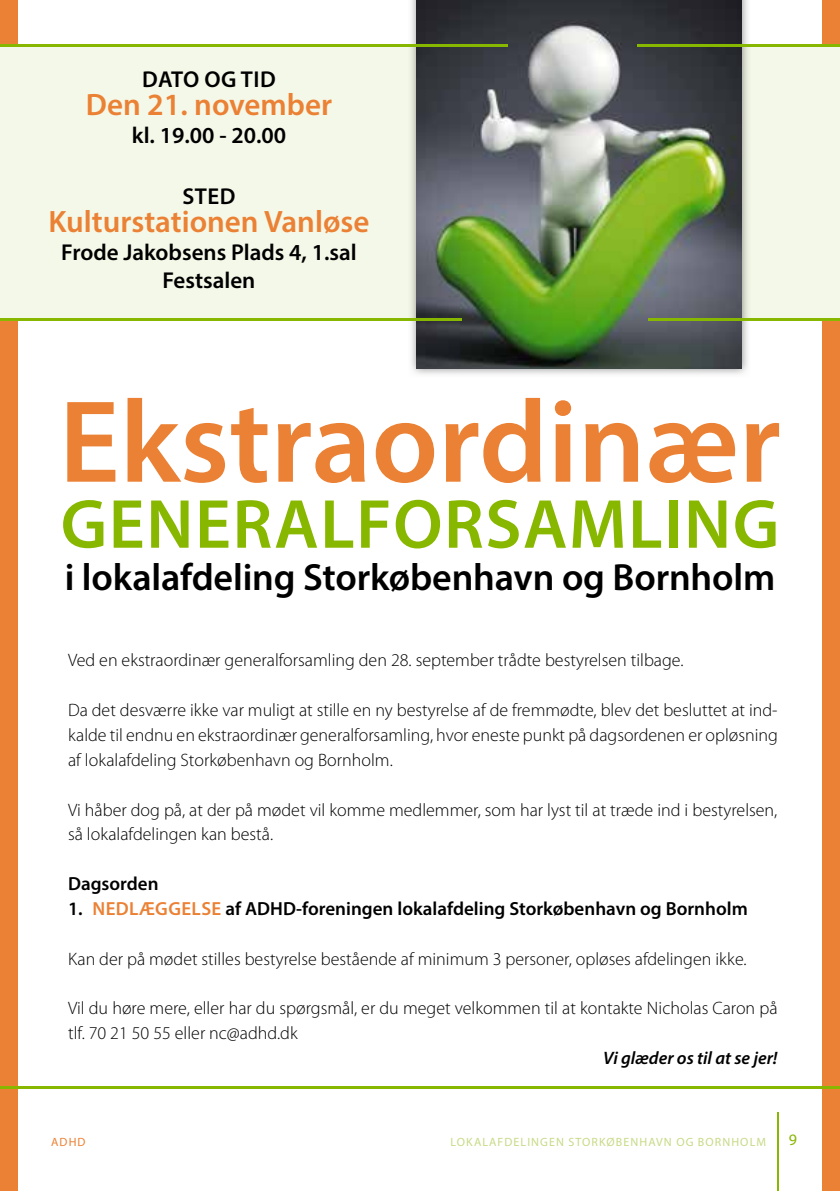
<style>
.page{position:relative;width:840px;height:1191px;background:#fff}
.page>*{position:absolute;margin:0;border:0;box-sizing:border-box;transform-origin:0 0}
.t1{font:600 118px "Myriad Pro";color:#eb8134}
.t2{font:600 70px "Myriad Pro";letter-spacing:.02em;color:#88b700}
.t3{font:600 38px "Myriad Pro";letter-spacing:-.005em;color:#000}
.t4{font:600 31px "Myriad Pro";color:#eb8134}
.t5{font:600 23px/28px "Myriad Pro";color:#000;text-align:center}
.t6{font:600 19px "Myriad Pro";color:#000}
.t7{font:300 18px/24.8px "Myriad Pro";color:#000}
.t8{font:italic 600 18px "Myriad Pro";color:#000}
.t9{font:16px "Myriad Pro";color:#88b700}
.t10{font:12px "Myriad Pro";letter-spacing:.09em;color:#c7da86}
.t11{font:12px "Myriad Pro";color:#eb8134}
.s1{color:#eb8134}
</style>
<div class="page">
<hr style="left:776px;top:1112px;width:1px;height:79px;background:#88b700">
<div style="left:1px;top:0;width:17px;height:1191px;background:#eb8134"></div>
<div style="left:822px;top:0;width:17px;height:1191px;background:#eb8134"></div>
<div style="left:0;top:45px;width:839px;height:274px;background:#f4f8e8"></div>
<img style="left:411px;top:0;width:337px;height:374px">
<img style="left:408px;top:46px;width:341px;height:273px">
<img style="left:417px;top:0;width:324px;height:368px">
<hr style="left:0;top:44px;width:507px;height:2px;background:#88b700">
<hr style="left:637px;top:44px;width:202px;height:2px;background:#88b700">
<hr style="left:0;top:319px;width:461px;height:2px;background:#88b700">
<hr style="left:0;top:1086px;width:839px;height:2px;background:#88b700">
<hr style="left:647px;top:319px;width:192px;height:2px;background:#88b700">
<p class="t5" style="left:142px;top:65px;width:135px">DATO OG TID</p>
<h3 class="t4" style="left:86px;top:85px;width:248px">Den 21. november</h3>
<p class="t5" style="left:132px;top:121px;width:156px">kl. 19.00 - 20.00</p>
<p class="t5" style="left:182px;top:181px;width:54px">STED</p>
<h3 class="t4" style="left:49px;top:201px;width:322px">Kulturstationen Vanløse</h3>
<p class="t5" style="left:61px;top:237px;width:297px">Frode Jakobsens Plads 4, 1.sal<br>Festsalen</p>
<h1 class="t1" style="left:59px;top:367px;width:723px">Ekstraordinær</h1>
<h2 class="t2" style="left:61px;top:479px;width:719px">GENERALFORSAMLING</h2>
<h3 class="t3" style="left:65px;top:553px;width:711px">i lokalafdeling Storkøbenhavn og Bornholm</h3>
<p class="t7" style="left:68px;top:648px;width:616px">Ved en ekstraordinær generalforsamling den 28. september trådte bestyrelsen tilbage.</p>
<p class="t7" style="left:68px;top:698px;width:711px;text-align:justify">Da det desværre ikke var muligt at stille en ny bestyrelse af de fremmødte, blev det besluttet at ind&shy;kalde til endnu en ekstraordinær generalforsamling, hvor eneste punkt på dagsordenen er opløsning af lokalafdeling Storkøbenhavn og Bornholm.</p>
<p class="t7" style="left:68px;top:797px;width:710px">Vi håber dog på, at der på mødet vil komme medlemmer, som har lyst til at træde ind i bestyrelsen, så lokalafdelingen kan bestå.</p>
<p class="t6" style="left:68px;top:871px;width:92px">Dagsorden</p>
<p class="t6" style="left:68px;top:896px;width:680px">1. <span class="s1">NEDLÆGGELSE</span> af ADHD-foreningen lokalafdeling Storkøbenhavn og Bornholm</p>
<p class="t7" style="left:68px;top:946px;width:679px">Kan der på mødet stilles bestyrelse bestående af minimum 3 personer, opløses afdelingen ikke.</p>
<p class="t7" style="left:68px;top:996px;width:710px">Vil du høre mere, eller har du spørgsmål, er du meget velkommen til at kontakte Nicholas Caron på tlf. 70 21 50 55 eller nc@adhd.dk</p>
<p class="t8" style="left:603px;top:1046px;width:176px">Vi glæder os til at se jer!</p>
<p class="t11" style="left:51px;top:1134px;width:36px">ADHD</p>
<p class="t10" style="left:450px;top:1134px;width:317px">LOKALAFDELINGEN STORKØBENHAVN OG BORNHOLM</p>
<p class="t9" style="left:788px;top:1130px;width:10px">9</p>
</div>
